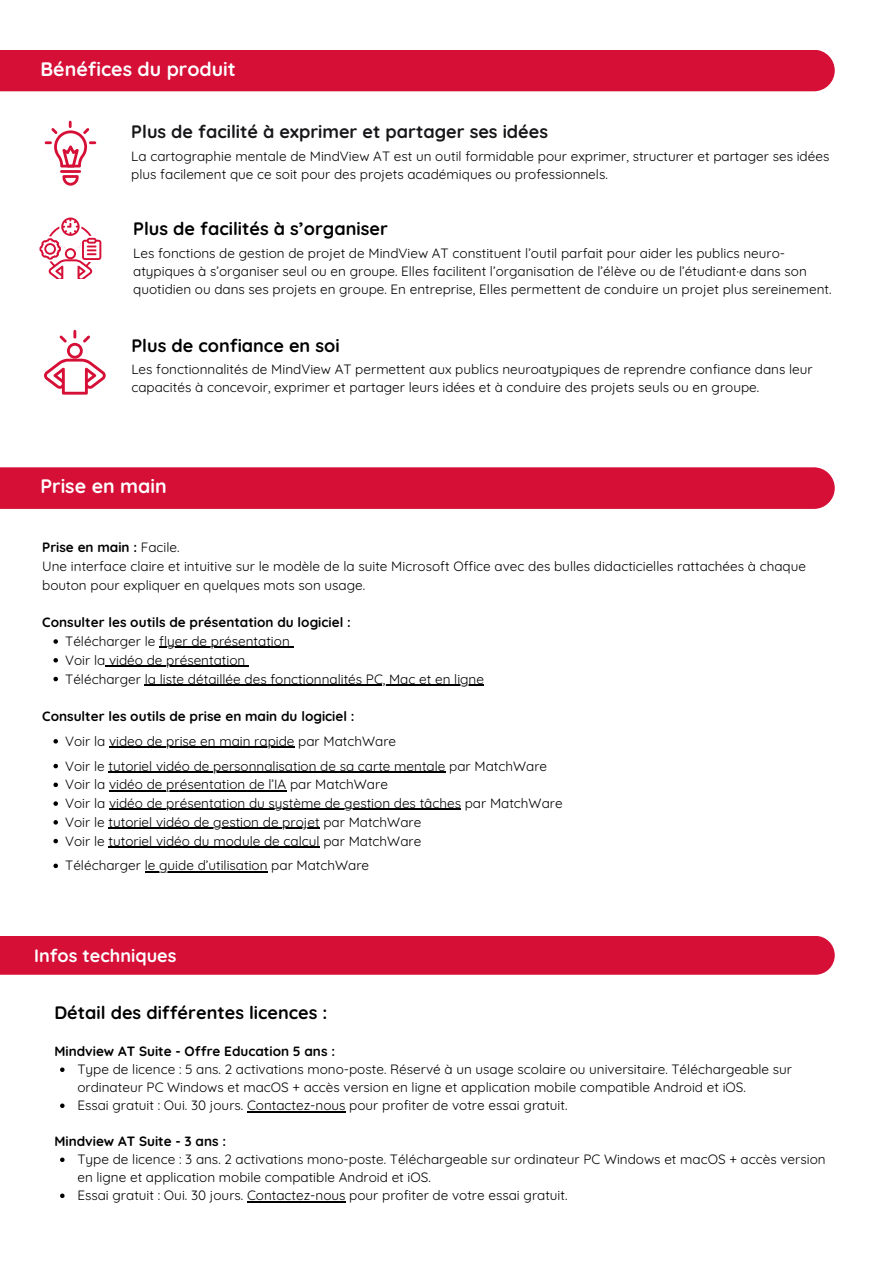
<style>
.page{position:relative;width:894px;height:1264px;background:#fff}
.page>*{position:absolute;margin:0;border:0;box-sizing:border-box;transform-origin:0 0}
.t1{font:700 19.5px "Quicksand";color:#fff}
.t2{font:700 18px "Quicksand";color:#000}
.t3{font:700 18px "Quicksand";color:#17171a}
.t4{font:700 18px "Quicksand";color:#fff}
.t5{font:13.5px/18px "Quicksand";color:#000}
.t6{font:700 13.5px "Quicksand";color:#000}
.s1{font-weight:400}
</style>
<div class="page">
<div style="left:0;top:50px;width:834px;height:41px;background:#d60f37"></div>
<hr style="left:60px;top:170px;width:21px;height:3px;background:#d60f37">
<svg style="left:62px;top:175px;width:17px;height:11px"></svg>
<svg style="left:45px;top:121px;width:51px;height:46px"></svg>
<svg style="left:44px;top:330px;width:62px;height:64px"></svg>
<svg style="left:39px;top:217px;width:62px;height:62px"></svg>
<hr style="left:69px;top:237px;width:4px;height:10px;background:#fff">
<div style="left:0;top:467px;width:834px;height:42px;background:#d60f37"></div>
<svg style="left:53px;top:639px;width:5px;height:4px"></svg>
<hr style="left:159px;top:646px;width:131px;height:2px;background:#000">
<svg style="left:53px;top:658px;width:5px;height:4px"></svg>
<hr style="left:105px;top:665px;width:140px;height:1px;background:#000">
<svg style="left:53px;top:676px;width:5px;height:5px"></svg>
<hr style="left:145px;top:684px;width:339px;height:1px;background:#000">
<svg style="left:53px;top:739px;width:5px;height:4px"></svg>
<hr style="left:109px;top:746px;width:185px;height:1px;background:#000">
<svg style="left:53px;top:763px;width:5px;height:5px"></svg>
<hr style="left:108px;top:771px;width:337px;height:1px;background:#000">
<svg style="left:53px;top:782px;width:5px;height:5px"></svg>
<hr style="left:109px;top:790px;width:177px;height:1px;background:#000">
<svg style="left:53px;top:801px;width:5px;height:4px"></svg>
<hr style="left:109px;top:808px;width:352px;height:2px;background:#000">
<svg style="left:53px;top:820px;width:5px;height:4px"></svg>
<hr style="left:108px;top:827px;width:211px;height:1px;background:#000">
<svg style="left:53px;top:838px;width:5px;height:5px"></svg>
<hr style="left:108px;top:846px;width:211px;height:1px;background:#000">
<svg style="left:53px;top:863px;width:5px;height:5px"></svg>
<hr style="left:145px;top:871px;width:122px;height:1px;background:#000">
<div style="left:0;top:936px;width:834px;height:38px;background:#d60f37"></div>
<svg style="left:60px;top:1067px;width:5px;height:4px"></svg>
<svg style="left:60px;top:1103px;width:5px;height:4px"></svg>
<hr style="left:247px;top:1111px;width:98px;height:1px;background:#000">
<svg style="left:60px;top:1157px;width:5px;height:4px"></svg>
<svg style="left:60px;top:1193px;width:5px;height:4px"></svg>
<hr style="left:247px;top:1201px;width:98px;height:1px;background:#000">
<p class="t1" style="left:40px;top:56px;width:197px">Bénéfices du produit</p>
<h1 class="t3" style="left:131px;top:120px;width:418px">Plus de facilité à exprimer et partager ses idées</h1>
<h1 class="t5" style="left:131px;top:147px;width:699px">La cartographie mentale de MindView AT est un outil formidable pour exprimer, structurer et partager ses idées plus facilement que ce soit pour des projets académiques ou professionnels.</h1>
<p class="t2" style="left:133px;top:217px;width:256px">Plus de facilités à s’organiser</p>
<p class="t5" style="left:133px;top:244px;width:699px">Les fonctions de gestion de projet de MindView AT constituent l’outil parfait pour aider les publics neuro&shy;atypiques à s’organiser seul ou en groupe. Elles facilitent l’organisation de l’élève ou de l’étudiant·e dans son quotidien ou dans ses projets en groupe. En entreprise, Elles permettent de conduire un projet plus sereinement.</p>
<h1 class="t2" style="left:131px;top:333px;width:209px">Plus de confiance en soi</h1>
<p class="t5" style="left:131px;top:360px;width:682px">Les fonctionnalités de MindView AT permettent aux publics neuroatypiques de reprendre confiance dans leur capacités à concevoir, exprimer et partager leurs idées et à conduire des projets seuls ou en groupe.</p>
<p class="t1" style="left:40px;top:473px;width:128px">Prise en main</p>
<h1 class="t6" style="left:42px;top:538px;width:139px">Prise en main : <span class="s1">Facile.</span></h1>
<p class="t5" style="left:42px;top:556px;width:765px;line-height:18.8px">Une interface claire et intuitive sur le modèle de la suite Microsoft Office avec des bulles didacticielles rattachées à chaque bouton pour expliquer en quelques mots son usage.</p>
<h1 class="t6" style="left:42px;top:613px;width:310px">Consulter les outils de présentation du logiciel :</h1>
<p class="t5" style="left:65px;top:632px;width:226px">Télécharger le flyer de présentation</p>
<p class="t5" style="left:65px;top:650px;width:182px">Voir la vidéo de présentation</p>
<h2 class="t5" style="left:65px;top:669px;width:420px">Télécharger la liste détaillée des fonctionnalités PC, Mac et en ligne</h2>
<p class="t6" style="left:42px;top:707px;width:314px">Consulter les outils de prise en main du logiciel :</p>
<p class="t5" style="left:65px;top:731px;width:332px">Voir la video de prise en main rapide par MatchWare</p>
<p class="t5" style="left:65px;top:756px;width:483px">Voir le tutoriel vidéo de personnalisation de sa carte mentale par MatchWare</p>
<h2 class="t5" style="left:65px;top:775px;width:324px">Voir la vidéo de présentation de l’IA par MatchWare</h2>
<p class="t5" style="left:65px;top:794px;width:499px">Voir la vidéo de présentation du système de gestion des tâches par MatchWare</p>
<p class="t5" style="left:65px;top:812px;width:357px">Voir le tutoriel vidéo de gestion de projet par MatchWare</p>
<p class="t5" style="left:65px;top:831px;width:357px">Voir le tutoriel vidéo du module de calcul par MatchWare</p>
<p class="t5" style="left:65px;top:856px;width:305px">Télécharger le guide d’utilisation par MatchWare</p>
<p class="t4" style="left:34px;top:943px;width:144px">Infos techniques</p>
<p class="t2" style="left:54px;top:1001px;width:274px">Détail des différentes licences :</p>
<h1 class="t6" style="left:54px;top:1042px;width:282px">Mindview AT Suite - Offre Education 5 ans :</h1>
<h1 class="t5" style="left:77px;top:1060px;width:716px">Type de licence : 5 ans. 2 activations mono-poste. Réservé à un usage scolaire ou universitaire. Téléchargeable sur ordinateur PC Windows et macOS + accès version en ligne et application mobile compatible Android et iOS.</h1>
<h2 class="t5" style="left:77px;top:1096px;width:491px">Essai gratuit : Oui. 30 jours. Contactez-nous pour profiter de votre essai gratuit.</h2>
<p class="t6" style="left:54px;top:1132px;width:173px">Mindview AT Suite - 3 ans :</p>
<p class="t5" style="left:77px;top:1150px;width:749px">Type de licence : 3 ans. 2 activations mono-poste. Téléchargeable sur ordinateur PC Windows et macOS + accès version en ligne et application mobile compatible Android et iOS.</p>
<h2 class="t5" style="left:77px;top:1186px;width:491px">Essai gratuit : Oui. 30 jours. Contactez-nous pour profiter de votre essai gratuit.</h2>
</div>
